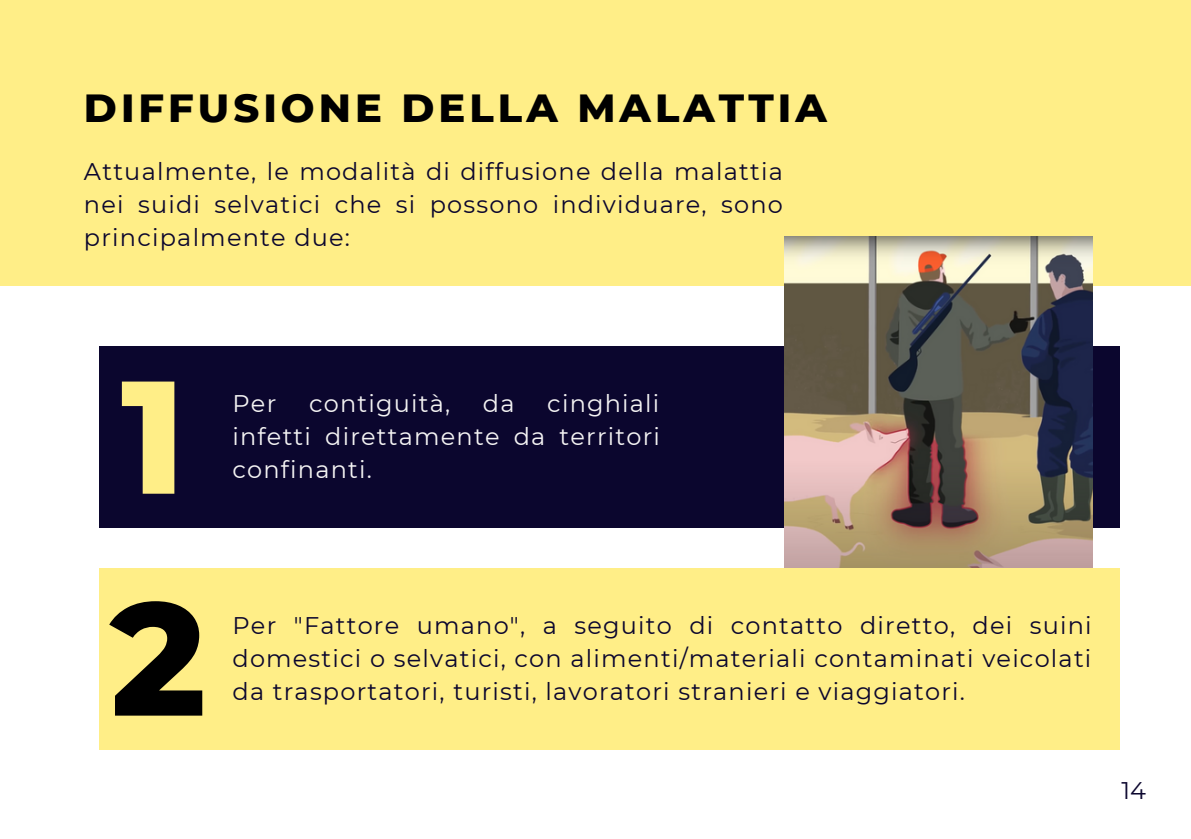
<style>
.page{position:relative;width:1191px;height:839px;background:#fff}
.page>*{position:absolute;margin:0;border:0;box-sizing:border-box;transform-origin:0 0}
.t1{font:800 160.2px "Montserrat";color:#ffee87}
.t2{font:800 160.2px "Montserrat";color:#000}
.t3{font:800 40px "Montserrat";letter-spacing:.1em;color:#000}
.t4{font:24px/33px "Montserrat";letter-spacing:.05em;color:#0b062e;text-align:justify}
.t5{font:24px/33px "Montserrat";letter-spacing:.05em;color:#f4f3f3;text-align:justify}
</style>
<div class="page">
<div style="left:0;top:0;width:1191px;height:286px;background:#ffee87"></div>
<div style="left:99px;top:346px;width:1021px;height:182px;background:#0b062e"></div>
<img style="left:785px;top:237px;width:307px;height:331px">
<div style="left:99px;top:568px;width:1021px;height:182px;background:#ffee87"></div>
<h2 class="t3" style="left:84px;top:83px;width:744px">DIFFUSIONE DELLA MALATTIA</h2>
<p class="t4" style="left:84px;top:155px;width:700px">Attualmente, le modalità di diffusione della malattia nei suidi selvatici che si possono individuare, sono principalmente due:</p>
<h1 class="t1" style="left:121px;top:338px;width:66px">1</h1>
<p class="t5" style="left:233px;top:387px;width:429px;text-indent:315px">cinghiali infetti direttamente da territori confinanti.</p>
<p class="t5" style="left:233px;top:387px;width:45px">Per</p>
<p class="t5" style="left:309px;top:387px;width:143px">contiguità,</p>
<p class="t5" style="left:483px;top:387px;width:33px">da</p>
<h1 class="t2" style="left:110px;top:560px;width:97px">2</h1>
<p class="t4" style="left:233px;top:608px;width:861px">Per "Fattore umano", a seguito di contatto diretto, dei suini domestici o selvatici, con alimenti/materiali contaminati veicolati</p>
<p class="t4" style="left:233px;top:674px;width:734px">da trasportatori, turisti, lavoratori stranieri e viaggiatori.</p>
<p class="t4" style="left:1121px;top:774px;width:26px">14</p>
</div>
